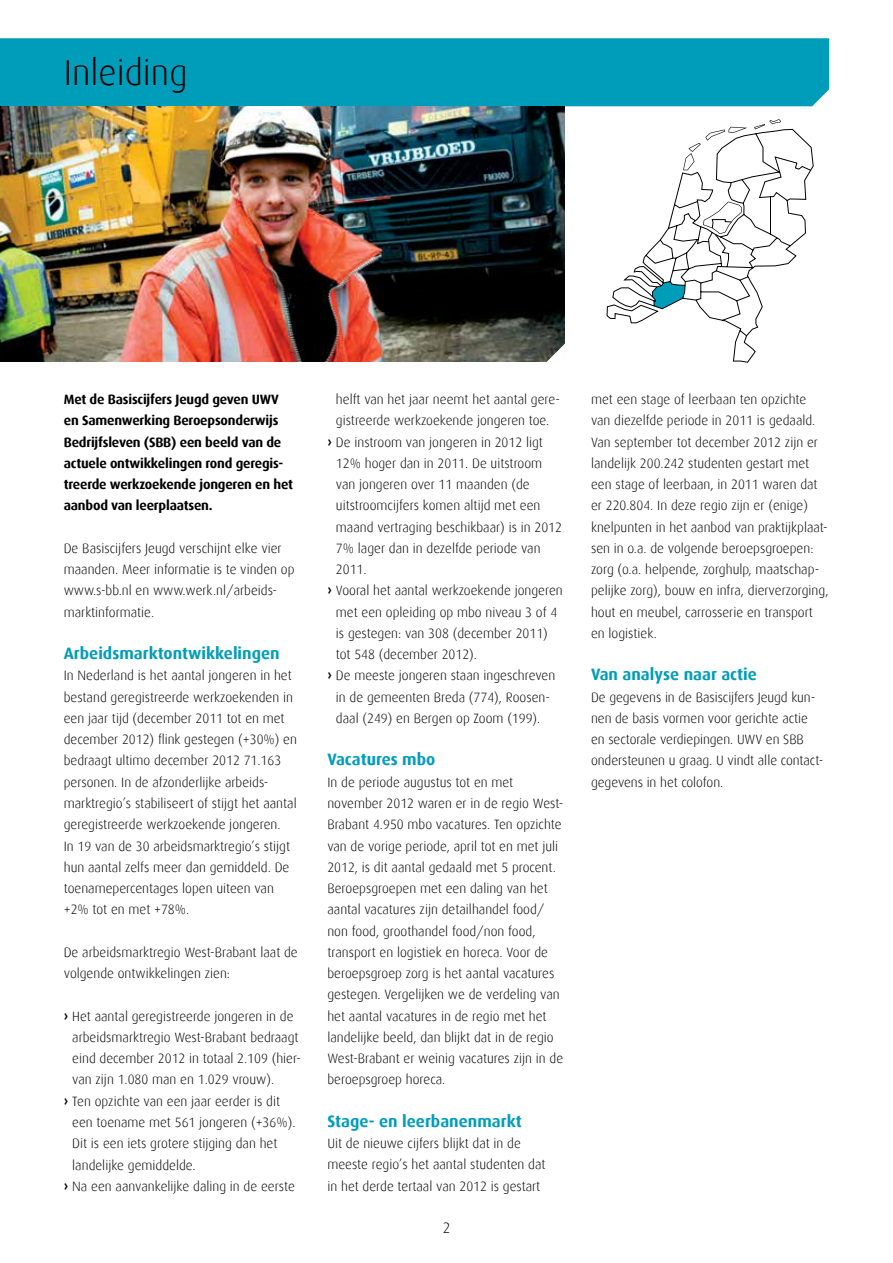
<style>
.page{position:relative;width:893px;height:1263px;background:#fff}
.page>*{position:absolute;margin:0;border:0;box-sizing:border-box;transform-origin:0 0}
.t1{font:300 36px "Dax";color:#000}
.t2{font:700 16.5px "Dax";color:#009dbb}
.t3{font:300 15px "Dax";color:#000}
.t4{font:300 13.5px/21.3px "Dax";color:#000}
.t5{font:700 13.5px/21.3px "Dax";letter-spacing:-.015em;color:#000}
.s1{font-weight:700}
</style>
<div class="page">
<div style="left:0;top:38px;width:829px;height:68px;background:#009dbb"></div>
<img style="left:0;top:107px;width:565px;height:255px">
<svg style="left:546px;top:341px;width:19px;height:21px"></svg>
<svg style="left:607px;top:129px;width:206px;height:234px"></svg>
<h1 class="t1" style="left:64px;top:53px;width:125px">Inleiding</h1>
<p class="t5" style="left:64px;top:389px;width:231px">Met de Basiscijfers Jeugd geven UWV en Samenwerking Beroepsonderwijs Bedrijfsleven (SBB) een beeld van de actuele ontwikkelingen rond geregis&shy;treerde werkzoekende jongeren en het aanbod van leerplaatsen.</p>
<p class="t4" style="left:64px;top:538px;width:232px">De Basiscijfers Jeugd verschijnt elke vier maanden. Meer informatie is te vinden op www.s-bb.nl en www.werk.nl/arbeids&shy;marktinformatie.</p>
<p class="t2" style="left:64px;top:644px;width:217px">Arbeidsmarktontwikkelingen</p>
<p class="t4" style="left:64px;top:665px;width:235px">In Nederland is het aantal jongeren in het bestand geregistreerde werkzoekenden in een jaar tijd (december 2011 tot en met december 2012) flink gestegen (+30%) en bedraagt ultimo december 2012 71.163 personen. In de afzonderlijke arbeids&shy;marktregio’s stabiliseert of stijgt het aantal geregistreerde werkzoekende jongeren.<br>In 19 van de 30 arbeidsmarktregio’s stijgt hun aantal zelfs meer dan gemiddeld. De toenamepercentages lopen uiteen van +2% tot en met +78%.</p>
<p class="t4" style="left:64px;top:942px;width:236px">De arbeidsmarktregio West-Brabant laat de volgende ontwikkelingen zien:</p>
<p class="t4" style="left:64px;top:1005px;width:231px"><span class="s1">›</span> Het aantal geregistreerde jongeren in de</p>
<p class="t4" style="left:72px;top:1027px;width:228px">arbeidsmarktregio West-Brabant bedraagt</p>
<p class="t4" style="left:72px;top:1048px;width:230px">eind december 2012 in totaal 2.109 (hier-</p>
<p class="t4" style="left:72px;top:1069px;width:203px">van zijn 1.080 man en 1.029 vrouw).</p>
<p class="t4" style="left:64px;top:1090px;width:218px"><span class="s1">›</span> Ten opzichte van een jaar eerder is dit</p>
<p class="t4" style="left:72px;top:1112px;width:225px">een toename met 561 jongeren (+36%).</p>
<p class="t4" style="left:72px;top:1133px;width:207px">Dit is een iets grotere stijging dan het</p>
<p class="t4" style="left:72px;top:1154px;width:125px">landelijke gemiddelde.</p>
<p class="t4" style="left:64px;top:1175px;width:233px"><span class="s1">›</span> Na een aanvankelijke daling in de eerste</p>
<p class="t4" style="left:336px;top:389px;width:226px">helft van het jaar neemt het aantal gere-</p>
<p class="t4" style="left:336px;top:410px;width:215px">gistreerde werkzoekende jongeren toe.</p>
<p class="t4" style="left:327px;top:431px;width:217px"><span class="s1">›</span> De instroom van jongeren in 2012 ligt</p>
<p class="t4" style="left:336px;top:453px;width:208px">12% hoger dan in 2011. De uitstroom</p>
<p class="t4" style="left:336px;top:474px;width:195px">van jongeren over 11 maanden (de</p>
<p class="t4" style="left:336px;top:495px;width:206px">uitstroomcijfers komen altijd met een</p>
<p class="t4" style="left:336px;top:516px;width:228px">maand vertraging beschikbaar) is in 2012</p>
<p class="t4" style="left:336px;top:538px;width:206px">7% lager dan in dezelfde periode van</p>
<p class="t4" style="left:336px;top:559px;width:32px">2011.</p>
<p class="t4" style="left:327px;top:580px;width:237px"><span class="s1">›</span> Vooral het aantal werkzoekende jongeren</p>
<p class="t4" style="left:336px;top:601px;width:223px">met een opleiding op mbo niveau 3 of 4</p>
<p class="t4" style="left:336px;top:623px;width:213px">is gestegen: van 308 (december 2011)</p>
<p class="t4" style="left:336px;top:644px;width:143px">tot 548 (december 2012).</p>
<p class="t4" style="left:327px;top:665px;width:229px"><span class="s1">›</span> De meeste jongeren staan ingeschreven</p>
<p class="t4" style="left:336px;top:687px;width:216px">in de gemeenten Breda (774), Roosen-</p>
<p class="t4" style="left:336px;top:708px;width:206px">daal (249) en Bergen op Zoom (199).</p>
<p class="t2" style="left:327px;top:750px;width:109px">Vacatures mbo</p>
<p class="t4" style="left:327px;top:771px;width:237px">In de periode augustus tot en met november 2012 waren er in de regio West-Brabant 4.950 mbo vacatures. Ten opzichte van de vorige periode, april tot en met juli 2012, is dit aantal gedaald met 5 procent.<br>Beroepsgroepen met een daling van het aantal vacatures zijn detailhandel food/ non food, groothandel food/non food, transport en logistiek en horeca. Voor de beroepsgroep zorg is het aantal vacatures gestegen. Vergelijken we de verdeling van het aantal vacatures in de regio met het landelijke beeld, dan blijkt dat in de regio West-Brabant er weinig vacatures zijn in de beroepsgroep horeca.</p>
<p class="t2" style="left:327px;top:1112px;width:196px">Stage- en leerbanenmarkt</p>
<p class="t4" style="left:327px;top:1133px;width:219px">Uit de nieuwe cijfers blijkt dat in de meeste regio’s het aantal studenten dat in het derde tertaal van 2012 is gestart</p>
<p class="t3" style="left:443px;top:1220px;width:9px">2</p>
<p class="t4" style="left:591px;top:389px;width:239px">met een stage of leerbaan ten opzichte van diezelfde periode in 2011 is gedaald.<br>Van september tot december 2012 zijn er landelijk 200.242 studenten gestart met een stage of leerbaan, in 2011 waren dat er 220.804. In deze regio zijn er (enige) knelpunten in het aanbod van praktijkplaat&shy;sen in o.a. de volgende beroepsgroepen: zorg (o.a. helpende, zorghulp, maatschap&shy;pelijke zorg), bouw en infra, dierverzorging, hout en meubel, carrosserie en transport en logistiek.</p>
<p class="t2" style="left:591px;top:665px;width:167px">Van analyse naar actie</p>
<p class="t4" style="left:591px;top:686px;width:234px">De gegevens in de Basiscijfers Jeugd kun&shy;nen de basis vormen voor gerichte actie en sectorale verdiepingen. UWV en SBB ondersteunen u graag. U vindt alle contact&shy;gegevens in het colofon.</p>
</div>
